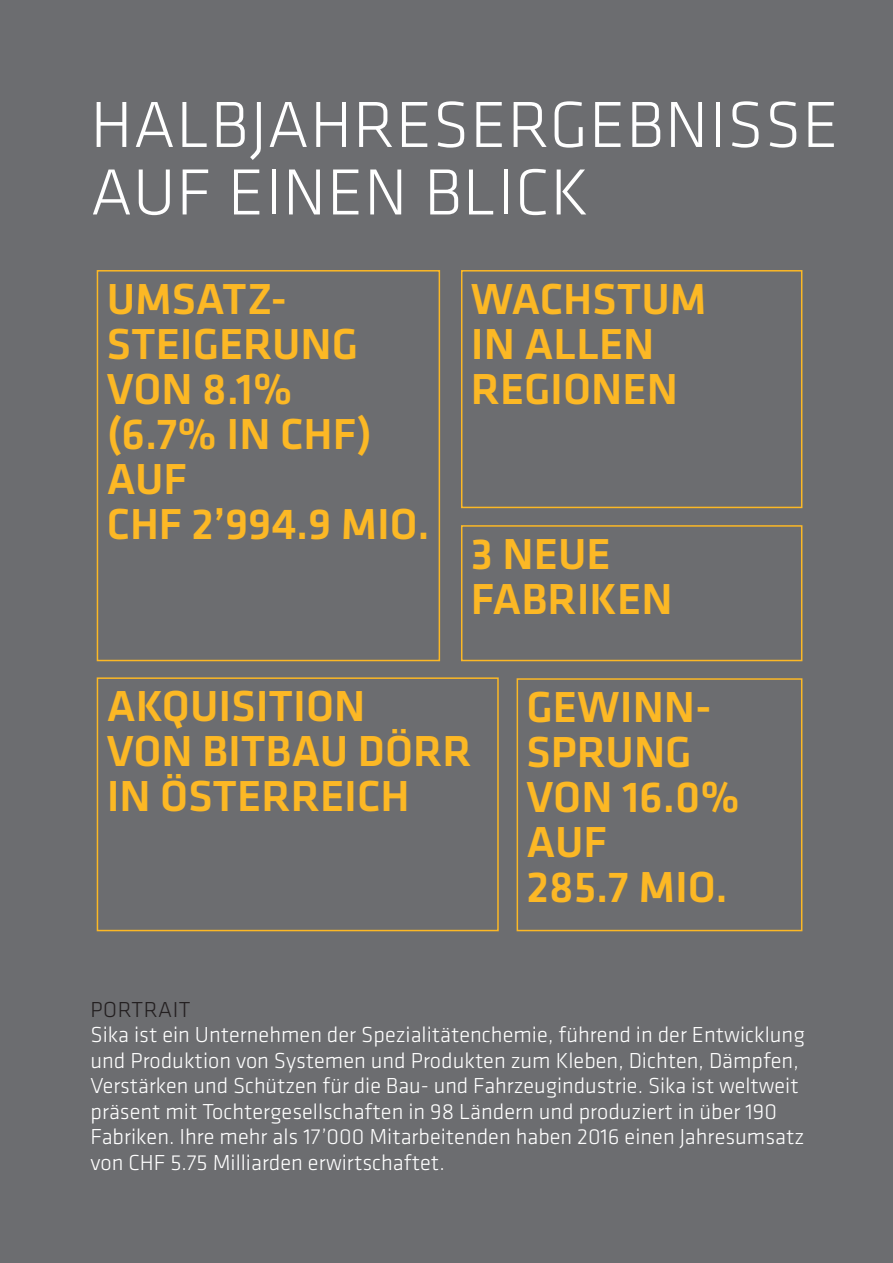
<style>
.page{position:relative;width:893px;height:1263px;background:#6c6d70}
.page>*{position:absolute;margin:0;border:0;box-sizing:border-box;transform-origin:0 0}
._00_Kaptiteltitel_vo{font:300 67.5px/67.5px "Klavika";letter-spacing:.015em;color:#fff}
.SI_GB13_Lead15pt_MAG{font:500 45px/45px "Klavika";color:#fcb825}
.SI_GB13_Lead15pt_MAG-2{font:300 22.5px/25.5px "Klavika";color:#fff}
.SI_GB13_Lead15pt_MAG-3{font:300 22.5px "Klavika";letter-spacing:.025em;color:#231f20}
</style>
<div class="page">
<div style="left:97px;top:270px;width:343px;height:391px;border:2px solid #fcb825"></div>
<div style="left:97px;top:677px;width:402px;height:254px;border:2px solid #fcb825"></div>
<div style="left:461px;top:270px;width:341px;height:238px;border:2px solid #fcb825"></div>
<div style="left:461px;top:525px;width:341px;height:136px;border:2px solid #fcb825"></div>
<div style="left:517px;top:678px;width:285px;height:253px;border:2px solid #fcb825"></div>
<p class="_00_Kaptiteltitel_vo" style="left:91px;top:90px;width:749px">HALBJAHRESERGEBNISSE<br>AUF EINEN BLICK</p>
<p class="SI_GB13_Lead15pt_MAG" style="left:107px;top:275px;width:324px">UMSATZ-<br>STEIGERUNG<br>VON 8.1%<br>(6.7% IN CHF)<br>AUF<br>CHF 2’994.9 MIO.</p>
<p class="SI_GB13_Lead15pt_MAG" style="left:471px;top:275px;width:237px">WACHSTUM<br>IN ALLEN<br>REGIONEN</p>
<p class="SI_GB13_Lead15pt_MAG" style="left:471px;top:530px;width:203px">3 NEUE<br>FABRIKEN</p>
<p class="SI_GB13_Lead15pt_MAG" style="left:107px;top:683px;width:366px">AKQUISITION<br>VON BITBAU DÖRR<br>IN ÖSTERREICH</p>
<p class="SI_GB13_Lead15pt_MAG" style="left:527px;top:683px;width:215px">GEWINN-<br>SPRUNG<br>VON 16.0%<br>AUF<br>285.7 MIO.</p>
<p class="SI_GB13_Lead15pt_MAG-3" style="left:91px;top:995px;width:102px">PORTRAIT</p>
<p class="SI_GB13_Lead15pt_MAG-2" style="left:91px;top:1022px;width:716px">Sika ist ein Unternehmen der Spezialitätenchemie, führend in der Entwicklung und Produktion von Systemen und Produkten zum Kleben, Dichten, Dämpfen, Verstärken und Schützen für die Bau- und Fahrzeugindustrie. Sika ist weltweit präsent mit Tochtergesellschaften in 98 Ländern und produziert in über 190<br>Fabriken. Ihre mehr als 17’000 Mitarbeitenden haben 2016 einen Jahresumsatz von CHF 5.75 Milliarden erwirtschaftet.</p>
</div>
